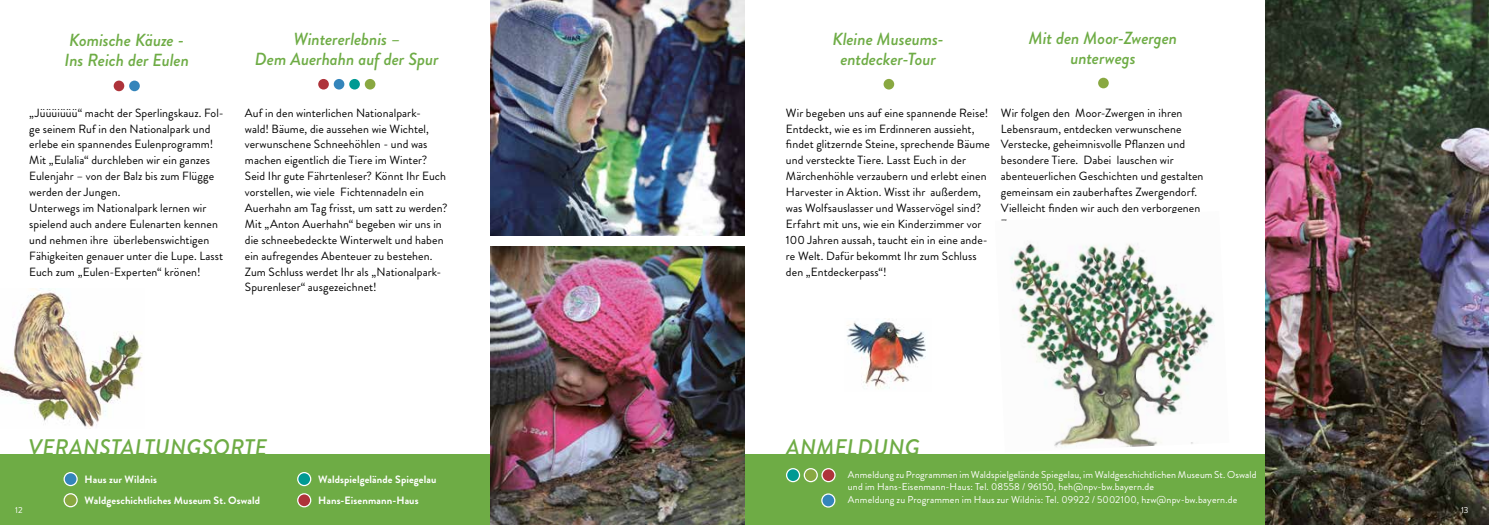
<style>
.page{position:relative;width:1489px;height:525px;background:#fff}
.page>*{position:absolute;margin:0;border:0;box-sizing:border-box;transform-origin:0 0}
.h3_grün{font:italic 500 22.5px "Brandon Grotesque";letter-spacing:.01em;color:#6eac45}
.h2_grün_zentriert{font:italic 500 17.5px "Brandon Grotesque";letter-spacing:-.005em;color:#6eac45}
.P_schwarz{font:11.88px/15.9px "Brandon Grotesque";letter-spacing:.005em;color:#000}
.P_weiß{font:700 10.62px "Brandon Grotesque";letter-spacing:.01em;color:#fff}
.P_weiß_dünn{font:10px "Brandon Grotesque";letter-spacing:.01em;color:#fff}
.t1{font:8.75px "Brandon Grotesque";color:#fff}
</style>
<div class="page">
<img style="left:0;top:289px;width:142px;height:138px">
<img style="left:847px;top:318px;width:79px;height:71px">
<div style="left:744px;top:454px;width:744px;height:70px;background:#6eac45"></div>
<img style="left:1265px;top:0;width:223px;height:524px">
<div style="left:334px;top:79px;width:10px;height:10px;background:#3485bb;border-radius:50%"></div>
<div style="left:349px;top:79px;width:11px;height:10px;background:#009a93;border-radius:50%"></div>
<div style="left:318px;top:79px;width:11px;height:10px;background:#ae333a;border-radius:50%"></div>
<div style="left:365px;top:79px;width:10px;height:10px;background:#89a841;border-radius:50%"></div>
<div style="left:0;top:454px;width:491px;height:70px;background:#6eac45"></div>
<svg style="left:64px;top:472px;width:13px;height:13px"></svg>
<div style="left:64px;top:471px;width:14px;height:15px;border:1px solid #fff;border-radius:50%"></div>
<svg style="left:298px;top:472px;width:13px;height:13px"></svg>
<div style="left:297px;top:471px;width:14px;height:15px;border:1px solid #fff;border-radius:50%"></div>
<div style="left:298px;top:493px;width:13px;height:13px;background:#ae333a;border-radius:50%"></div>
<div style="left:297px;top:493px;width:14px;height:14px;border:1px solid #fff;border-radius:50%"></div>
<div style="left:64px;top:493px;width:13px;height:13px;background:#89a841;border-radius:50%"></div>
<div style="left:64px;top:493px;width:14px;height:14px;border:1px solid #fff;border-radius:50%"></div>
<div style="left:883px;top:79px;width:11px;height:10px;background:#89a841;border-radius:50%"></div>
<img style="left:491px;top:0;width:253px;height:236px">
<div style="left:129px;top:81px;width:11px;height:10px;background:#3485bb;border-radius:50%"></div>
<div style="left:114px;top:81px;width:10px;height:10px;background:#ae333a;border-radius:50%"></div>
<img style="left:491px;top:246px;width:253px;height:278px">
<img style="left:1010px;top:242px;width:205px;height:206px">
<div style="left:1098px;top:78px;width:10px;height:10px;background:#89a841;border-radius:50%"></div>
<div style="left:786px;top:468px;width:13px;height:13px;background:#009a93;border-radius:50%"></div>
<div style="left:786px;top:468px;width:14px;height:14px;border:1px solid #fff;border-radius:50%"></div>
<svg style="left:804px;top:468px;width:13px;height:13px"></svg>
<div style="left:803px;top:468px;width:14px;height:14px;border:1px solid #fff;border-radius:50%"></div>
<div style="left:822px;top:468px;width:13px;height:13px;background:#ae333a;border-radius:50%"></div>
<div style="left:821px;top:468px;width:14px;height:14px;border:1px solid #fff;border-radius:50%"></div>
<svg style="left:821px;top:493px;width:13px;height:13px"></svg>
<div style="left:821px;top:493px;width:14px;height:14px;border:1px solid #fff;border-radius:50%"></div>
<h2 class="h2_grün_zentriert" style="left:69px;top:28px;width:116px">Komische Käuze -</h2>
<h2 class="h2_grün_zentriert" style="left:64px;top:48px;width:126px">Ins Reich der Eulen</h2>
<p class="P_schwarz" style="left:29px;top:105px;width:196px">„Jüüüiüüü“ macht der Sperlingskauz. Fol&shy;ge seinem Ruf in den Nationalpark und erlebe ein spannendes Eulenprogramm!</p>
<p class="P_schwarz" style="left:29px;top:152px;width:186px">Mit „Eulalia“ durchleben wir ein ganzes<br>Eulenjahr – von der Balz bis zum Flügge werden der Jungen.</p>
<p class="P_schwarz" style="left:29px;top:200px;width:195px">Unterwegs im Nationalpark lernen wir spielend auch andere Eulenarten kennen und nehmen ihre überlebenswichtigen Fähigkeiten genauer unter die Lupe. Lasst Euch zum „Eulen-Experten“ krönen!</p>
<h2 class="h2_grün_zentriert" style="left:293px;top:27px;width:108px">Wintererlebnis –</h2>
<h2 class="h2_grün_zentriert" style="left:255px;top:47px;width:185px">Dem Auerhahn auf der Spur</h2>
<p class="P_schwarz" style="left:245px;top:105px;width:204px">Auf in den winterlichen Nationalpark&shy;wald! Bäume, die aussehen wie Wichtel, verwunschene Schneehöhlen - und was machen eigentlich die Tiere im Winter?<br>Seid Ihr gute Fährtenleser? Könnt Ihr Euch vorstellen, wie viele Fichtennadeln ein Auerhahn am Tag frisst, um satt zu werden?<br>Mit „Anton Auerhahn“ begeben wir uns in die schneebedeckte Winterwelt und haben ein aufregendes Abenteuer zu bestehen.<br>Zum Schluss werdet Ihr als „Nationalpark-Spurenleser“ ausgezeichnet!</p>
<h3 class="h3_grün" style="left:29px;top:431px;width:240px">VERANSTALTUNGSORTE</h3>
<p class="P_weiß" style="left:85px;top:471px;width:74px">Haus zur Wildnis</p>
<p class="P_weiß" style="left:85px;top:492px;width:177px">Waldgeschichtliches Museum St. Oswald</p>
<p class="t1" style="left:15px;top:503px;width:9px">12</p>
<p class="P_weiß" style="left:318px;top:471px;width:120px">Waldspielgelände Spiegelau</p>
<p class="P_weiß" style="left:318px;top:492px;width:102px">Hans-Eisenmann-Haus</p>
<h2 class="h2_grün_zentriert" style="left:832px;top:27px;width:113px">Kleine Museums-</h2>
<h2 class="h2_grün_zentriert" style="left:840px;top:47px;width:97px">entdecker-Tour</h2>
<p class="P_schwarz" style="left:786px;top:105px;width:205px">Wir begeben uns auf eine spannende Reise!<br>Entdeckt, wie es im Erdinneren aussieht, findet glitzernde Steine, sprechende Bäume und versteckte Tiere. Lasst Euch in der Märchenhöhle verzaubern und erlebt einen Harvester in Aktion. Wisst ihr außerdem, was Wolfsauslasser und Wasservögel sind?<br>Erfahrt mit uns, wie ein Kinderzimmer vor 100 Jahren aussah, taucht ein in eine ande&shy;re Welt. Dafür bekommt Ihr zum Schluss den „Entdeckerpass“!</p>
<h2 class="h2_grün_zentriert" style="left:1028px;top:26px;width:150px">Mit den Moor-Zwergen</h2>
<h2 class="h2_grün_zentriert" style="left:1070px;top:46px;width:67px">unterwegs</h2>
<p class="P_schwarz" style="left:1000px;top:105px;width:204px">Wir folgen den Moor-Zwergen in ihren Lebensraum, entdecken verwunschene Verstecke, geheimnisvolle Pflanzen und besondere Tiere. Dabei lauschen wir abenteuerlichen Geschichten und gestalten gemeinsam ein zauberhaftes Zwergendorf.<br>Vielleicht finden wir auch den verborgenen</p>
<h3 class="h3_grün" style="left:786px;top:431px;width:135px">ANMELDUNG</h3>
<p class="P_weiß_dünn" style="left:847px;top:467px;width:410px">Anmeldung zu Programmen im Waldspielgelände Spiegelau, im Waldgeschichtlichen Museum St. Oswald</p>
<p class="P_weiß_dünn" style="left:847px;top:479px;width:308px">und im Hans-Eisenmann-Haus: Tel. 08558 / 96150, heh@npv-bw.bayern.de</p>
<p class="P_weiß_dünn" style="left:847px;top:492px;width:391px">Anmeldung zu Programmen im Haus zur Wildnis: Tel. 09922 / 5002100, hzw@npv-bw.bayern.de</p>
<p class="t1" style="left:1460px;top:504px;width:9px">13</p>
</div>
